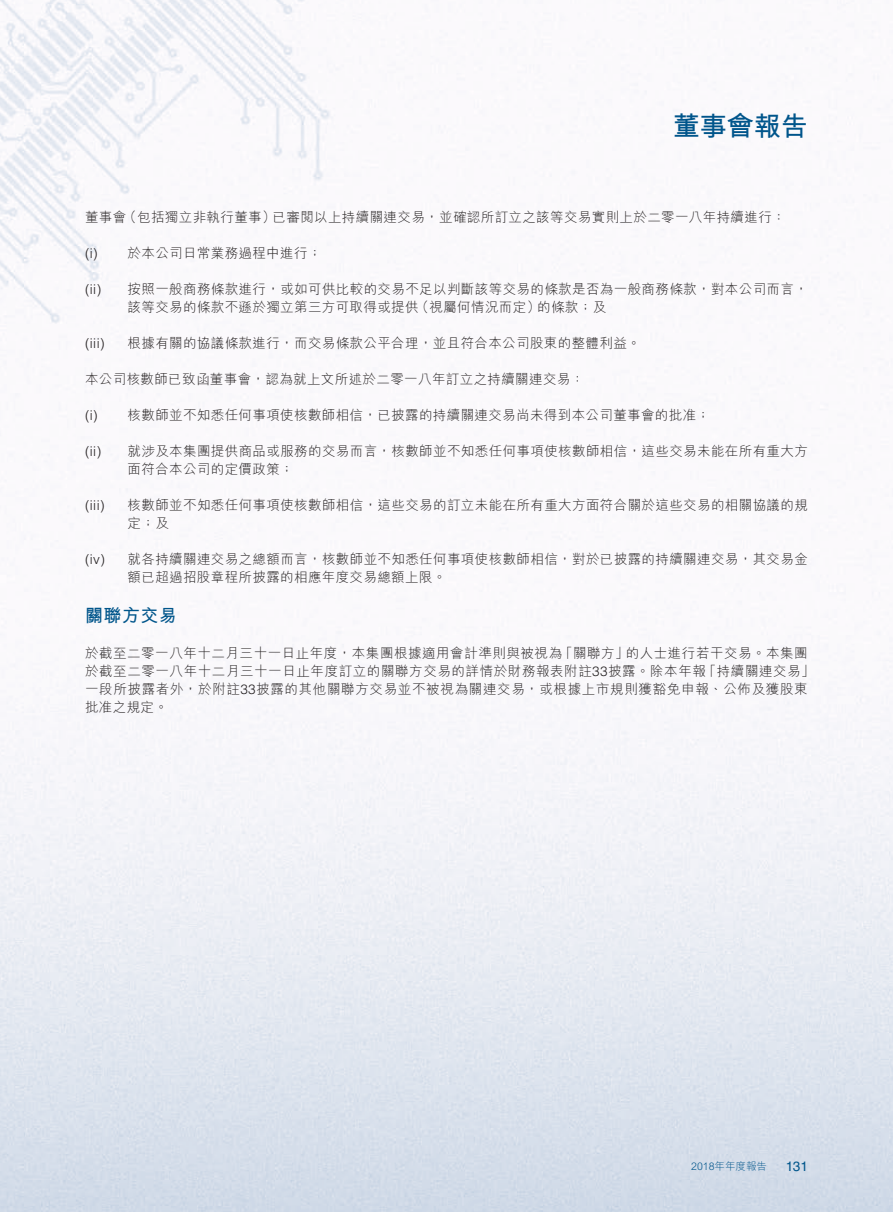
<style>
.page{position:relative;width:893px;height:1212px;background:#fff}
.page>*{position:absolute;margin:0;border:0;box-sizing:border-box;transform-origin:0 0}
.t1{font:700 27px "M Hei HK";color:#00558b}
.t2{font:700 18px "M Hei HK";letter-spacing:.03em;color:#00558b}
.t3{font:300 13.5px/18px "M Hei HK";letter-spacing:.03em;color:#231f20}
.t4{font:300 13.5px "Helvetica LT Std";letter-spacing:.03em;color:#231f20}
.t5{font:13.5px "Helvetica LT Std";color:#00558b}
.t6{font:300 10.5px "M Hei HK";color:#00558b}
.s1{font-family:"Helvetica LT Std"}
</style>
<div class="page">
<img style="left:0;top:0;width:893px;height:1212px">
<h1 class="t1" style="left:673px;top:107px;width:136px">董事會報告</h1>
<p class="t3" style="left:85px;top:208px;width:702px">董事會（包括獨立非執行董事）已審閱以上持續關連交易，並確認所訂立之該等交易實則上於二零一八年持續進行：</p>
<p class="t3" style="left:85px;top:244px;width:238px"><span class="s1">(i)</span> 於本公司日常業務過程中進行；</p>
<p class="t4" style="left:85px;top:281px;width:18px">(ii)</p>
<p class="t3" style="left:128px;top:280px;width:682px">按照一般商務條款進行，或如可供比較的交易不足以判斷該等交易的條款是否為一般商務條款，對本公司而言，該等交易的條款不遜於獨立第三方可取得或提供（視屬何情況而定）的條款；及</p>
<p class="t4" style="left:85px;top:335px;width:21px">(iii)</p>
<p class="t3" style="left:128px;top:334px;width:515px">根據有關的協議條款進行，而交易條款公平合理，並且符合本公司股東的整體利益。</p>
<p class="t3" style="left:85px;top:370px;width:501px">本公司核數師已致函董事會，認為就上文所述於二零一八年訂立之持續關連交易：</p>
<p class="t3" style="left:85px;top:406px;width:627px"><span class="s1">(i)</span> 核數師並不知悉任何事項使核數師相信，已披露的持續關連交易尚未得到本公司董事會的批准；</p>
<p class="t4" style="left:85px;top:443px;width:18px">(ii)</p>
<p class="t3" style="left:128px;top:442px;width:682px">就涉及本集團提供商品或服務的交易而言，核數師並不知悉任何事項使核數師相信，這些交易未能在所有重大方面符合本公司的定價政策；</p>
<p class="t4" style="left:85px;top:497px;width:21px">(iii)</p>
<p class="t3" style="left:128px;top:496px;width:682px">核數師並不知悉任何事項使核數師相信，這些交易的訂立未能在所有重大方面符合關於這些交易的相關協議的規定；及</p>
<p class="t4" style="left:85px;top:551px;width:21px">(iv)</p>
<p class="t3" style="left:128px;top:550px;width:682px">就各持續關連交易之總額而言，核數師並不知悉任何事項使核數師相信，對於已披露的持續關連交易，其交易金額已超過招股章程所披露的相應年度交易總額上限。</p>
<h2 class="t2" style="left:85px;top:602px;width:94px">關聯方交易</h2>
<p class="t3" style="left:85px;top:643px;width:731px">於截至二零一八年十二月三十一日止年度，本集團根據適用會計準則與被視為「關聯方」的人士進行若干交易。本集團於截至二零一八年十二月三十一日止年度訂立的關聯方交易的詳情於財務報表附註<span class="s1">33</span>披露。除本年報「持續關連交易」一段所披露者外，於附註<span class="s1">33</span>披露的其他關聯方交易並不被視為關連交易，或根據上市規則獲豁免申報、公佈及獲股東批准之規定。</p>
<p class="t6" style="left:691px;top:1159px;width:77px">2018年年度報告</p>
<p class="t5" style="left:786px;top:1159px;width:23px">131</p>
</div>
